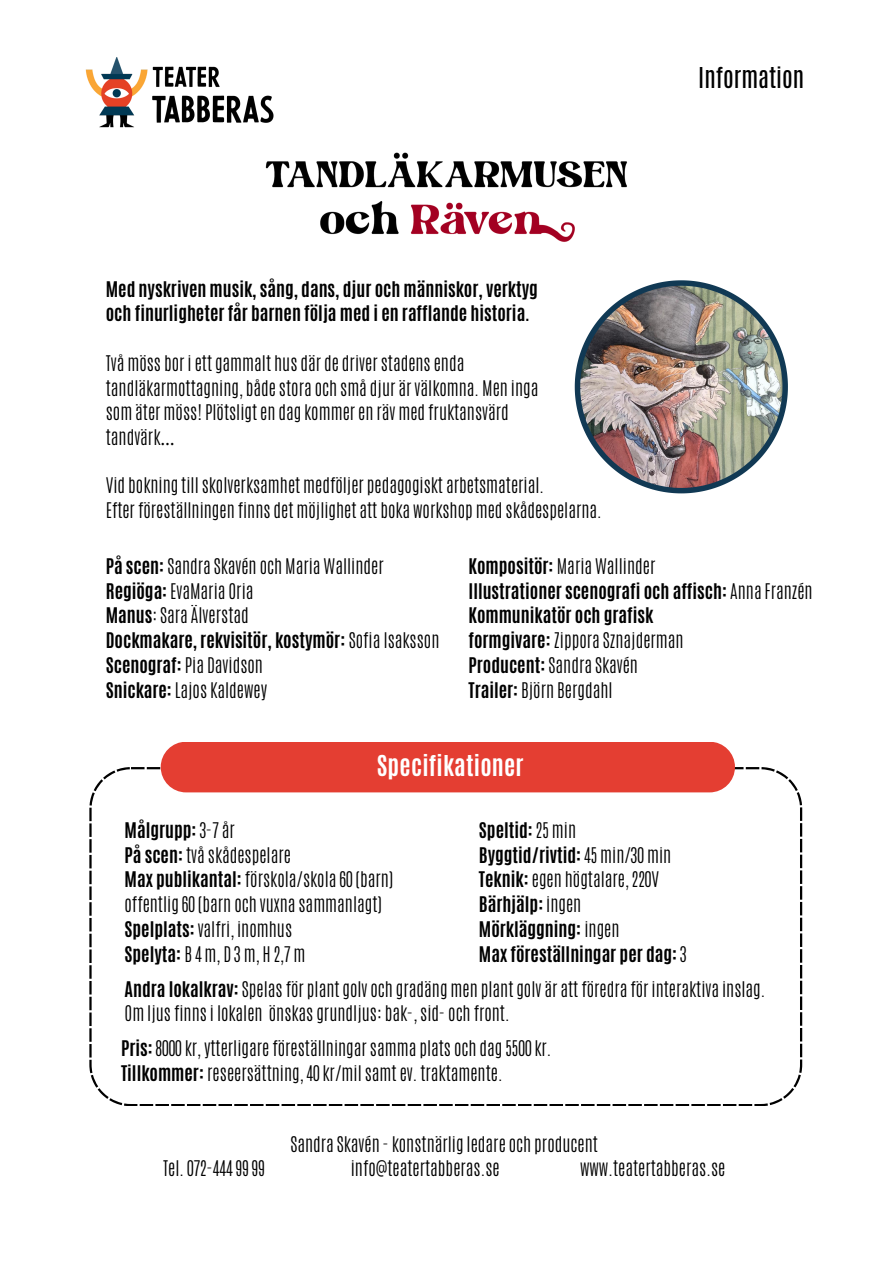
<style>
.page{position:relative;width:894px;height:1264px;background:#fff}
.page>*{position:absolute;margin:0;border:0;box-sizing:border-box;transform-origin:0 0}
.t1{font:700 24px "Antonio";letter-spacing:.01em;color:#fff}
.t2{font:24px "Antonio";color:#000}
.t3{font:300 18px/24.8px "Antonio";color:#000}
.t4{font:700 18px/24.8px "Antonio";color:#000}
.s1{font-family:"Noto Sans";font-weight:400}
.s2{font-weight:700}
.s3{font-weight:300}
</style>
<div class="page">
<svg style="left:89px;top:767px;width:712px;height:338px"></svg>
<div style="left:161px;top:741px;width:573px;height:51px;background:#e43e32;border-radius:25px"></div>
<img style="left:85px;top:57px;width:189px;height:71px">
<img style="left:265px;top:152px;width:362px;height:90px">
<svg style="left:574px;top:280px;width:213px;height:213px"></svg>
<img style="left:580px;top:286px;width:202px;height:202px">
<p class="t4" style="left:106px;top:276px;width:433px">Med nyskriven musik, sång, dans, djur och människor, verktyg och finurligheter får barnen följa med i en rafflande historia.</p>
<p class="t3" style="left:106px;top:351px;width:434px">Två möss bor i ett gammalt hus där de driver stadens enda tandläkarmottagning, både stora och små djur är välkomna. Men inga som äter möss! Plötsligt en dag kommer en räv med fruktansvärd tandvärk<span class="s1">…</span></p>
<p class="t3" style="left:106px;top:473px;width:440px">Vid bokning till skolverksamhet medföljer pedagogiskt arbetsmaterial.</p>
<p class="t3" style="left:106px;top:497px;width:497px">Efter föreställningen finns det möjlighet att boka workshop med skådespelarna.</p>
<p class="t2" style="left:698px;top:61px;width:107px">Information</p>
<p class="t3" style="left:106px;top:554px;width:279px"><span class="s2">På scen:</span> Sandra Skavén och Maria Wallinder</p>
<p class="t3" style="left:106px;top:578px;width:149px"><span class="s2">Regiöga:</span> EvaMaria Oria</p>
<p class="t3" style="left:106px;top:603px;width:144px"><span class="s2">Manus</span>: Sara Älverstad</p>
<p class="t4" style="left:106px;top:628px;width:335px">Dockmakare, rekvisitör, kostymör: <span class="s3">Sofia Isaksson</span></p>
<p class="t3" style="left:106px;top:653px;width:159px"><span class="s2">Scenograf:</span> Pia Davidson</p>
<p class="t3" style="left:106px;top:677px;width:163px"><span class="s2">Snickare:</span> Lajos Kaldewey</p>
<p class="t3" style="left:468px;top:554px;width:188px"><span class="s2">Kompositör:</span> Maria Wallinder</p>
<p class="t4" style="left:468px;top:578px;width:345px">Illustrationer scenografi och affisch: <span class="s3">Anna Franzén</span></p>
<p class="t4" style="left:468px;top:603px;width:186px">Kommunikatör och grafisk</p>
<p class="t3" style="left:468px;top:628px;width:217px"><span class="s2">formgivare:</span> Zippora Sznajderman</p>
<p class="t3" style="left:468px;top:653px;width:171px"><span class="s2">Producent:</span> Sandra Skavén</p>
<p class="t3" style="left:468px;top:677px;width:146px"><span class="s2">Trailer:</span> Björn Bergdahl</p>
<p class="t1" style="left:376px;top:748px;width:148px">Specifikationer</p>
<p class="t4" style="left:124px;top:817px;width:112px">Målgrupp: <span class="s3">3-7 år</span></p>
<p class="t3" style="left:124px;top:842px;width:168px"><span class="s2">På scen:</span> två skådespelare</p>
<p class="t3" style="left:124px;top:867px;width:270px"><span class="s2">Max publikantal:</span> förskola/skola 60 (barn)</p>
<p class="t3" style="left:124px;top:892px;width:259px">offentlig 60 (barn och vuxna sammanlagt)</p>
<p class="t3" style="left:124px;top:916px;width:169px"><span class="s2">Spelplats:</span> valfri, inomhus</p>
<p class="t3" style="left:124px;top:941px;width:182px"><span class="s2">Spelyta:</span> B 4 m, D 3 m, H 2,7 m</p>
<p class="t4" style="left:479px;top:817px;width:99px">Speltid: <span class="s3">25 min</span></p>
<p class="t4" style="left:479px;top:842px;width:194px">Byggtid/rivtid: <span class="s3">45 min/30 min</span></p>
<p class="t3" style="left:479px;top:867px;width:182px"><span class="s2">Teknik:</span> egen högtalare, 220V</p>
<p class="t4" style="left:479px;top:892px;width:104px">Bärhjälp: <span class="s3">ingen</span></p>
<p class="t4" style="left:479px;top:916px;width:142px">Mörkläggning: <span class="s3">ingen</span></p>
<p class="t4" style="left:479px;top:941px;width:209px">Max föreställningar per dag: <span class="s3">3</span></p>
<p class="t3" style="left:124px;top:976px;width:642px"><span class="s2">Andra lokalkrav:</span> Spelas för plant golv och gradäng men plant golv är att föredra för interaktiva inslag.<br>Om ljus finns i lokalen önskas grundljus: bak-, sid- och front.</p>
<p class="t3" style="left:121px;top:1036px;width:432px"><span class="s2">Pris:</span> 8000 kr, ytterligare föreställningar samma plats och dag 5500 kr.</p>
<p class="t3" style="left:121px;top:1060px;width:383px"><span class="s2">Tillkommer:</span> reseersättning, 40 kr/mil samt ev. traktamente.</p>
<p class="t3" style="left:290px;top:1131px;width:309px">Sandra Skavén - konstnärlig ledare och producent</p>
<p class="t3" style="left:163px;top:1156px;width:103px">Tel. 072-444 99 99</p>
<p class="t3" style="left:351px;top:1156px;width:150px">info@teatertabberas.se</p>
<p class="t3" style="left:580px;top:1156px;width:147px">www.teatertabberas.se</p>
</div>
